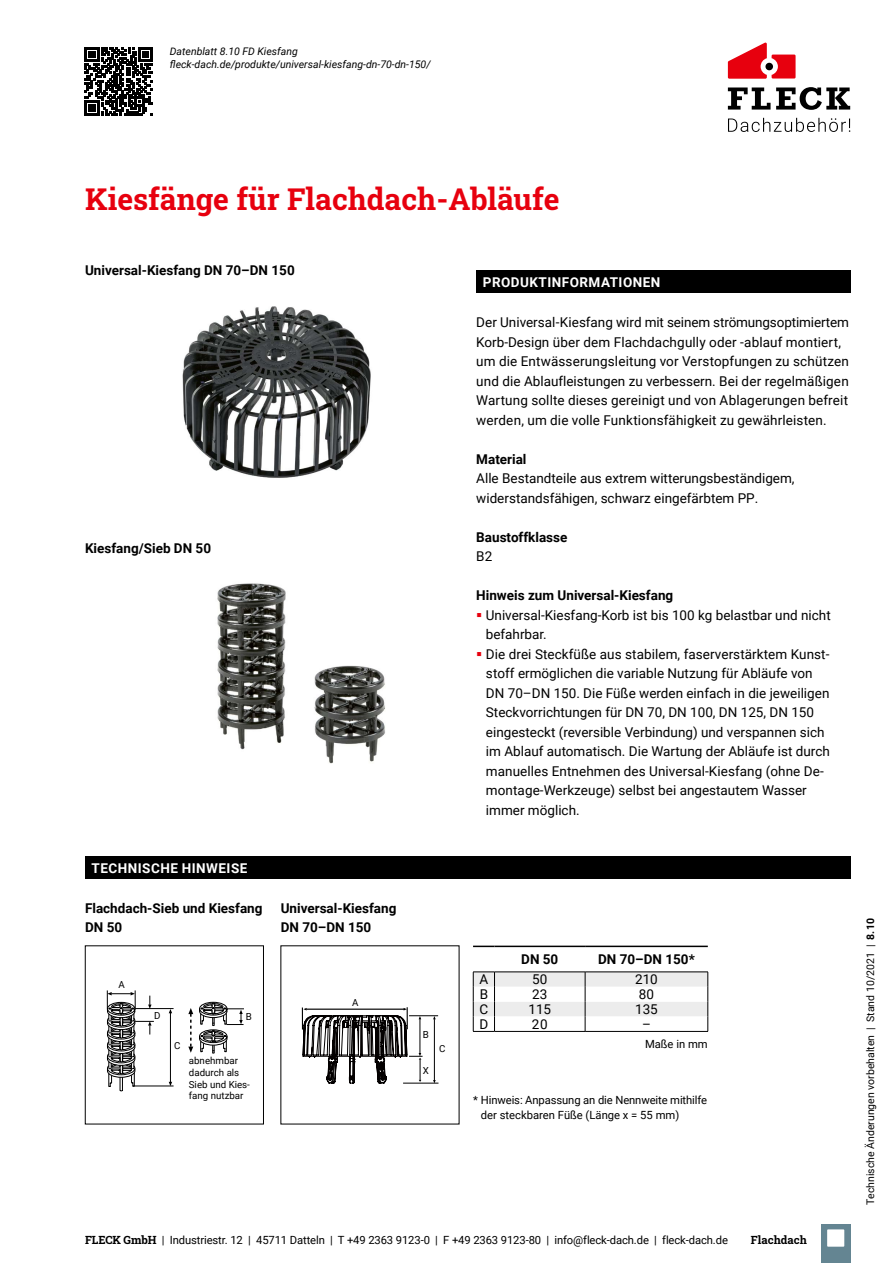
<style>
.page{position:relative;width:893px;height:1263px;background:#fff}
.page>*{position:absolute;margin:0;border:0;box-sizing:border-box;transform-origin:0 0}
.t1{font:30px "Roboto Slab";color:#e7000e}
.t2{font:13.5px/19.5px "Roboto";color:#000}
.t3{font:700 13.5px/19.5px "Roboto";color:#000}
.t4{font:700 13.5px "Roboto";letter-spacing:.035em;color:#fff}
.t5{font:11.25px/15px "Roboto";letter-spacing:-.01em;color:#000}
.t6{font:11.25px "Roboto Slab";color:#000}
.t7{font:italic 10.5px/12.6px "Roboto";color:#000}
.t8{font:10.5px "Roboto";color:#000}
.t9{font:9.75px/11.7px "Roboto";color:#000}
.s1{color:#e7000e}
.s2{font-family:"Roboto Slab"}
.s3{font-weight:700}
</style>
<div class="page">
<svg style="left:728px;top:43px;width:67px;height:36px"></svg>
<div style="left:765px;top:63px;width:8px;height:7px;background:#000;border-radius:50%"></div>
<svg style="left:728px;top:87px;width:42px;height:23px"></svg>
<svg style="left:776px;top:87px;width:74px;height:23px"></svg>
<svg style="left:728px;top:118px;width:122px;height:14px"></svg>
<svg style="left:85px;top:47px;width:68px;height:68px"></svg>
<div style="left:821px;top:1224px;width:29px;height:39px;background:#648592"></div>
<svg style="left:827px;top:1229px;width:17px;height:18px"></svg>
<div style="left:476px;top:270px;width:374px;height:23px;background:#000"></div>
<hr style="left:135px;top:1008px;width:39px;height:1px;background:#000">
<hr style="left:133px;top:1085px;width:41px;height:1px;background:#000">
<hr style="left:170px;top:1013px;width:1px;height:69px;background:#000">
<svg style="left:169px;top:1009px;width:3px;height:4px"></svg>
<svg style="left:169px;top:1082px;width:3px;height:4px"></svg>
<svg style="left:188px;top:1008px;width:5px;height:45px"></svg>
<svg style="left:199px;top:1001px;width:45px;height:53px"></svg>
<svg style="left:107px;top:990px;width:47px;height:101px"></svg>
<svg style="left:302px;top:1007px;width:136px;height:77px"></svg>
<div style="left:85px;top:856px;width:765px;height:23px;background:#000"></div>
<img style="left:182px;top:306px;width:189px;height:172px">
<img style="left:217px;top:583px;width:168px;height:181px">
<svg style="left:473px;top:946px;width:236px;height:86px"></svg>
<hr style="left:494px;top:1031px;width:91px;height:1px;background:#000">
<hr style="left:585px;top:1031px;width:123px;height:1px;background:#000">
<p class="t7" style="left:170px;top:45px;width:262px">Datenblatt 8.10 FD Kiesfang fleck-dach.de/produkte/universal-kiesfang-dn-70-dn-150/</p>
<h1 class="t1" style="left:85px;top:179px;width:476px">Kiesfänge für Flachdach-Abläufe</h1>
<p class="t3" style="left:85px;top:260px;width:211px">Universal-Kiesfang DN 70–DN 150</p>
<p class="t3" style="left:85px;top:538px;width:128px">Kiesfang/Sieb DN 50</p>
<p class="t4" style="left:483px;top:273px;width:179px">PRODUKTINFORMATIONEN</p>
<p class="t2" style="left:476px;top:312px;width:374px">Der Universal-Kiesfang wird mit seinem strömungsoptimiertem Korb-Design über dem Flachdachgully oder -ablauf montiert, um die Entwässerungsleitung vor Verstopfungen zu schützen und die Ablaufleistungen zu verbessern. Bei der regelmäßigen Wartung sollte dieses gereinigt und von Ablagerungen befreit werden, um die volle Funktionsfähigkeit zu gewährleisten.</p>
<p class="t3" style="left:476px;top:448px;width:52px">Material</p>
<p class="t2" style="left:476px;top:468px;width:320px">Alle Bestandteile aus extrem witterungsbeständigem, widerstandsfähigen, schwarz eingefärbtem PP.</p>
<p class="t3" style="left:476px;top:526px;width:93px">Baustoffklasse</p>
<p class="t2" style="left:476px;top:546px;width:17px">B2</p>
<p class="t3" style="left:476px;top:585px;width:198px">Hinweis zum Universal-Kiesfang</p>
<p class="t2" style="left:486px;top:604px;width:346px;text-indent:-10px"><span class="s1">▪</span> Universal-Kiesfang-Korb ist bis 100 kg belastbar und nicht befahrbar.</p>
<p class="t2" style="left:486px;top:643px;width:345px;text-indent:-10px"><span class="s1">▪</span> Die drei Steckfüße aus stabilem, faserverstärktem Kunst&shy;stoff ermöglichen die variable Nutzung für Abläufe von DN 70–DN 150. Die Füße werden einfach in die jeweiligen Steckvorrichtungen für DN 70, DN 100, DN 125, DN 150 eingesteckt (reversible Verbindung) und verspannen sich im Ablauf automatisch. Die Wartung der Abläufe ist durch manuelles Entnehmen des Universal-Kiesfang (ohne De&shy;montage-Werkzeuge) selbst bei angestautem Wasser immer möglich.</p>
<p class="t4" style="left:92px;top:858px;width:157px">TECHNISCHE HINWEISE</p>
<p class="t3" style="left:85px;top:897px;width:179px">Flachdach-Sieb und Kiesfang<br>DN 50</p>
<p class="t3" style="left:281px;top:897px;width:117px">Universal-Kiesfang<br>DN 70–DN 150</p>
<p class="t9" style="left:119px;top:978px;width:8px">A</p>
<p class="t9" style="left:154px;top:1009px;width:8px">D</p>
<p class="t9" style="left:174px;top:1039px;width:8px">C</p>
<p class="t9" style="left:246px;top:1010px;width:8px">B</p>
<p class="t9" style="left:189px;top:1055px;width:63px">abnehmbar dadurch als<br>Sieb und Kies&shy;fang nutzbar</p>
<p class="t9" style="left:352px;top:996px;width:8px">A</p>
<p class="t9" style="left:423px;top:1028px;width:8px">B</p>
<p class="t9" style="left:423px;top:1064px;width:8px">X</p>
<p class="t9" style="left:439px;top:1042px;width:8px">C</p>
<p class="t3" style="left:521px;top:949px;width:39px">DN 50</p>
<p class="t3" style="left:598px;top:949px;width:98px">DN 70–DN 150*</p>
<p class="t2" style="left:479px;top:969px;width:10px">A</p>
<p class="t2" style="left:532px;top:969px;width:17px">50</p>
<p class="t2" style="left:635px;top:969px;width:24px">210</p>
<p class="t2" style="left:480px;top:984px;width:10px">B</p>
<p class="t2" style="left:532px;top:984px;width:17px">23</p>
<p class="t2" style="left:639px;top:984px;width:17px">80</p>
<p class="t2" style="left:479px;top:999px;width:10px">C</p>
<p class="t2" style="left:528px;top:999px;width:24px">115</p>
<p class="t2" style="left:635px;top:999px;width:24px">135</p>
<p class="t2" style="left:479px;top:1014px;width:10px">D</p>
<p class="t2" style="left:532px;top:1014px;width:17px">20</p>
<p class="t2" style="left:642px;top:1014px;width:10px">–</p>
<p class="t5" style="left:645px;top:1036px;width:64px">Maße in mm</p>
<p class="t5" style="left:481px;top:1091px;width:228px;text-indent:-8px">* Hinweis: Anpassung an die Nennweite mithilfe der steckbaren Füße (Länge x = 55 mm)</p>
<p class="t5" style="left:85px;top:1232px;width:644px"><span class="s2">FLECK GmbH</span> | Industriestr. 12 | 45711 Datteln | T +49 2363 9123-0 | F +49 2363 9123-80 | info@fleck-dach.de | fleck-dach.de</p>
<p class="t6" style="left:751px;top:1232px;width:57px">Flachdach</p>
<p class="t8" style="left:863px;top:1205px;width:288px;rotate:-90deg">Technische Änderungen vorbehalten | Stand 10/2021 | <span class="s3">8.10</span></p>
</div>
